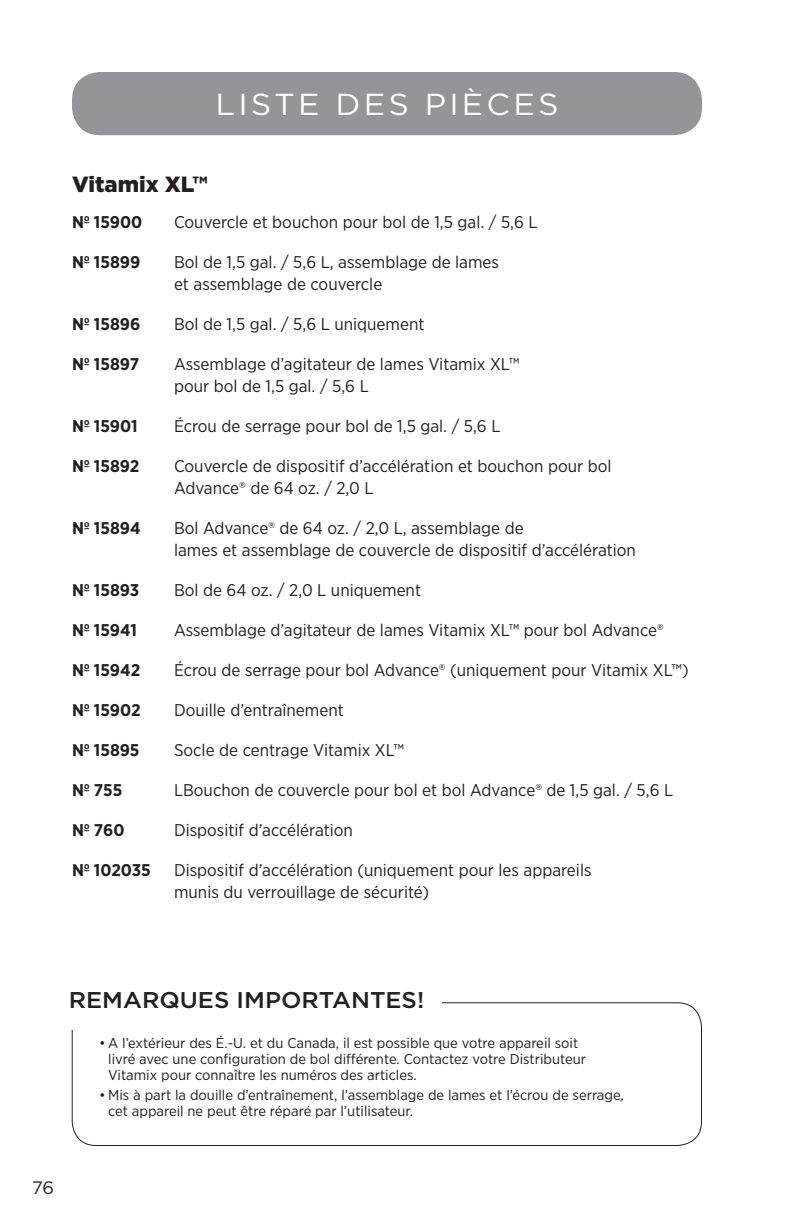
<style>
.page{position:relative;width:792px;height:1224px;background:#fff}
.page>*{position:absolute;margin:0;border:0;box-sizing:border-box;transform-origin:0 0}
.French_Header_copy{font:30.4px "Gotham";letter-spacing:.1em;color:#fff;scale:1.05 1}
.t1{font:500 22.8px "Gotham";color:#231f20;scale:1.05 1}
.French_Subhead_copy{font:900 22px "Gotham";color:#231f20}
.t2{font:18px "Gotham";color:#231f20}
.French_Parts_list_co{font:17px/22px "Gotham Narrow";color:#231f20}
.French_Parts_list_co-2{font:700 17px "Gotham Narrow";color:#231f20}
.t3{font:14.2px/16px "Gotham Narrow";color:#231f20;scale:1.05 1}
</style>
<div class="page">
<div style="left:72px;top:72px;width:630px;height:63px;background:#939598;border-radius:28px"></div>
<div style="left:72px;top:1002px;width:630px;height:144px;border:1px solid #231f20;border-radius:24px"></div>
<div style="left:69px;top:989px;width:373px;height:41px;background:#fff"></div>
<p class="French_Header_copy" style="left:215px;top:85px;width:328px">LISTE DES PIÈCES</p>
<p class="French_Subhead_copy" style="left:72px;top:169px;width:137px">Vitamix XL™</p>
<p class="French_Parts_list_co-2" style="left:72px;top:211px;width:72px">Nº 15900</p>
<p class="French_Parts_list_co" style="left:174px;top:211px;width:365px">Couvercle et bouchon pour bol de 1,5 gal. / 5,6 L</p>
<p class="French_Parts_list_co-2" style="left:72px;top:251px;width:70px">Nº 15899</p>
<p class="French_Parts_list_co" style="left:174px;top:251px;width:327px">Bol de 1,5 gal. / 5,6 L, assemblage de lames et assemblage de couvercle</p>
<p class="French_Parts_list_co-2" style="left:72px;top:313px;width:70px">Nº 15896</p>
<p class="French_Parts_list_co" style="left:174px;top:313px;width:252px">Bol de 1,5 gal. / 5,6 L uniquement</p>
<p class="French_Parts_list_co-2" style="left:72px;top:353px;width:69px">Nº 15897</p>
<p class="French_Parts_list_co" style="left:174px;top:353px;width:347px">Assemblage d’agitateur de lames Vitamix XL™ pour bol de 1,5 gal. / 5,6 L</p>
<p class="French_Parts_list_co-2" style="left:72px;top:415px;width:67px">Nº 15901</p>
<p class="French_Parts_list_co" style="left:174px;top:415px;width:328px">Écrou de serrage pour bol de 1,5 gal. / 5,6 L</p>
<p class="French_Parts_list_co-2" style="left:72px;top:455px;width:69px">Nº 15892</p>
<p class="French_Parts_list_co" style="left:174px;top:455px;width:439px">Couvercle de dispositif d’accélération et bouchon pour bol<br>Advance® de 64 oz. / 2,0 L</p>
<p class="French_Parts_list_co-2" style="left:72px;top:517px;width:70px">Nº 15894</p>
<p class="French_Parts_list_co" style="left:174px;top:517px;width:463px">Bol Advance® de 64 oz. / 2,0 L, assemblage de<br>lames et assemblage de couvercle de dispositif d’accélération</p>
<p class="French_Parts_list_co-2" style="left:72px;top:579px;width:69px">Nº 15893</p>
<p class="French_Parts_list_co" style="left:174px;top:579px;width:249px">Bol de 64 oz. / 2,0 L uniquement</p>
<p class="French_Parts_list_co-2" style="left:72px;top:619px;width:66px">Nº 15941</p>
<p class="French_Parts_list_co" style="left:174px;top:619px;width:491px">Assemblage d’agitateur de lames Vitamix XL™ pour bol Advance®</p>
<p class="French_Parts_list_co-2" style="left:72px;top:659px;width:70px">Nº 15942</p>
<p class="French_Parts_list_co" style="left:174px;top:659px;width:516px">Écrou de serrage pour bol Advance® (uniquement pour Vitamix XL™)</p>
<p class="French_Parts_list_co-2" style="left:72px;top:699px;width:70px">Nº 15902</p>
<p class="French_Parts_list_co" style="left:174px;top:699px;width:171px">Douille d’entraînement</p>
<p class="French_Parts_list_co-2" style="left:72px;top:739px;width:69px">Nº 15895</p>
<p class="French_Parts_list_co" style="left:174px;top:739px;width:232px">Socle de centrage Vitamix XL™</p>
<p class="French_Parts_list_co-2" style="left:72px;top:779px;width:52px">Nº 755</p>
<p class="French_Parts_list_co" style="left:174px;top:779px;width:501px">LBouchon de couvercle pour bol et bol Advance® de 1,5 gal. / 5,6 L</p>
<p class="French_Parts_list_co-2" style="left:72px;top:819px;width:54px">Nº 760</p>
<p class="French_Parts_list_co" style="left:174px;top:819px;width:180px">Dispositif d’accélération</p>
<p class="French_Parts_list_co-2" style="left:72px;top:859px;width:80px">Nº 102035</p>
<p class="French_Parts_list_co" style="left:174px;top:859px;width:419px">Dispositif d’accélération (uniquement pour les appareils munis du verrouillage de sécurité)</p>
<p class="t1" style="left:69px;top:985px;width:340px">REMARQUES IMPORTANTES!</p>
<p class="t3" style="left:108px;top:1034px;width:457px;text-indent:-9px">• A l’extérieur des É.-U. et du Canada, il est possible que votre appareil soit livré avec une configuration de bol différente. Contactez votre Distributeur<br>Vitamix pour connaître les numéros des articles.</p>
<p class="t3" style="left:108px;top:1087px;width:493px;text-indent:-9px">• Mis à part la douille d’entraînement, l’assemblage de lames et l’écrou de serrage, cet appareil ne peut être réparé par l’utilisateur.</p>
<p class="t2" style="left:32px;top:1176px;width:24px">76</p>
</div>
